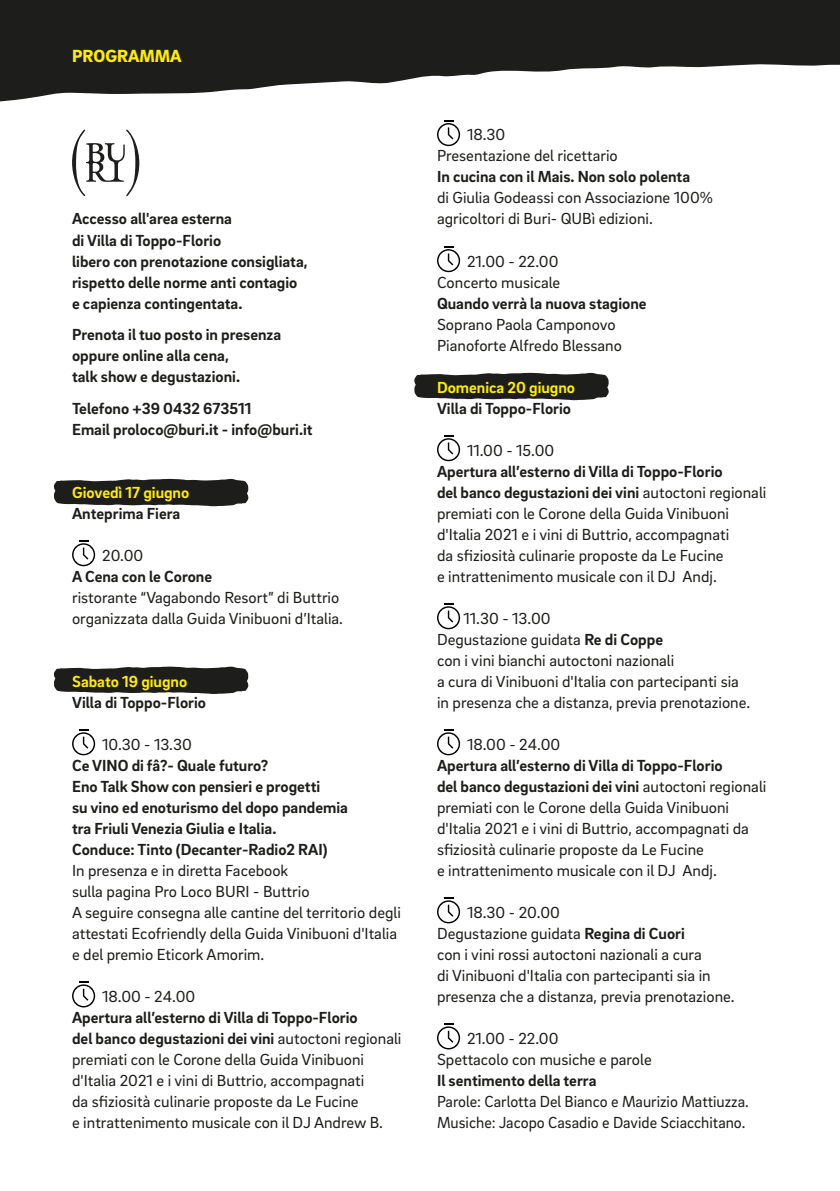
<style>
.page{position:relative;width:840px;height:1191px;background:#fff}
.page>*{position:absolute;margin:0;border:0;box-sizing:border-box;transform-origin:0 0}
.t1{font:900 18px "Brix Sans";color:#ffed00}
.t2{font:16.4px/21px "Brix Sans";color:#1d1d1b}
.t3{font:700 16.4px/21px "Brix Sans";color:#1d1d1b}
.t4{font:700 16.4px "Brix Sans";color:#ffed00}
.s1{font-weight:700}
</style>
<div class="page">
<svg style="left:54px;top:479px;width:194px;height:27px;background:#31312f"></svg>
<svg style="left:414px;top:373px;width:194px;height:27px;background:#31312f"></svg>
<svg style="left:54px;top:666px;width:194px;height:28px;background:#383836"></svg>
<svg style="left:72px;top:540px;width:23px;height:26px"></svg>
<svg style="left:72px;top:729px;width:23px;height:26px"></svg>
<svg style="left:72px;top:981px;width:23px;height:26px"></svg>
<svg style="left:437px;top:120px;width:23px;height:26px"></svg>
<svg style="left:437px;top:246px;width:23px;height:26px"></svg>
<svg style="left:437px;top:435px;width:23px;height:26px"></svg>
<svg style="left:437px;top:603px;width:23px;height:26px"></svg>
<svg style="left:437px;top:729px;width:23px;height:26px"></svg>
<svg style="left:437px;top:897px;width:23px;height:26px"></svg>
<svg style="left:437px;top:1023px;width:23px;height:26px"></svg>
<svg style="left:0;top:0;width:839px;height:102px;fill:#1d1d1b"></svg>
<svg style="left:72px;top:129px;width:67px;height:67px"></svg>
<p class="t1" style="left:72px;top:44px;width:111px">PROGRAMMA</p>
<p class="t3" style="left:72px;top:208px;width:237px">Accesso all'area esterna<br>di Villa di Toppo-Florio<br>libero con prenotazione consigliata, rispetto delle norme anti contagio e capienza contingentata.</p>
<p class="t3" style="left:72px;top:323px;width:210px">Prenota il tuo posto in presenza oppure online alla cena,<br>talk show e degustazioni.</p>
<p class="t3" style="left:72px;top:397px;width:242px">Telefono +39 0432 673511<br>Email proloco@buri.it - info@buri.it</p>
<p class="t4" style="left:72px;top:481px;width:119px">Giovedì 17 giugno</p>
<p class="t3" style="left:72px;top:502px;width:110px">Anteprima Fiera</p>
<p class="t2" style="left:102px;top:544px;width:43px">20.00</p>
<p class="t3" style="left:72px;top:565px;width:141px">A Cena con le Corone</p>
<p class="t2" style="left:72px;top:586px;width:272px">ristorante “Vagabondo Resort” di Buttrio organizzata dalla Guida Vinibuoni d’Italia.</p>
<p class="t4" style="left:72px;top:670px;width:117px">Sabato 19 giugno</p>
<p class="t3" style="left:72px;top:691px;width:135px">Villa di Toppo-Florio</p>
<p class="t2" style="left:102px;top:733px;width:91px">10.30 - 13.30</p>
<p class="t3" style="left:72px;top:754px;width:277px">Ce VINO di fâ?- Quale futuro?<br>Eno Talk Show con pensieri e progetti<br>su vino ed enoturismo del dopo pandemia tra Friuli Venezia Giulia e Italia.<br>Conduce: Tinto (Decanter-Radio2 RAI)</p>
<p class="t2" style="left:72px;top:859px;width:330px">In presenza e in diretta Facebook<br>sulla pagina Pro Loco BURI - Buttrio<br>A seguire consegna alle cantine del territorio degli attestati Ecofriendly della Guida Vinibuoni d'Italia e del premio Eticork Amorim.</p>
<p class="t2" style="left:102px;top:985px;width:95px">18.00 - 24.00</p>
<p class="t2" style="left:72px;top:1006px;width:331px"><span class="s1">Apertura all’esterno di Villa di Toppo-Florio<br>del banco degustazioni dei vini</span> autoctoni regionali premiati con le Corone della Guida Vinibuoni d'Italia 2021 e i vini di Buttrio, accompagnati<br>da sfiziosità culinarie proposte da Le Fucine<br>e intrattenimento musicale con il DJ Andrew B.</p>
<p class="t2" style="left:437px;top:124px;width:182px;text-indent:30px">18.30<br>Presentazione del ricettario</p>
<p class="t3" style="left:437px;top:166px;width:254px">In cucina con il Mais. Non solo polenta</p>
<p class="t2" style="left:437px;top:187px;width:277px">di Giulia Godeassi con Associazione 100% agricoltori di Buri- QUBì edizioni.</p>
<p class="t2" style="left:437px;top:250px;width:125px;text-align:right">21.00 - 22.00<br>Concerto musicale</p>
<p class="t3" style="left:437px;top:292px;width:211px">Quando verrà la nuova stagione</p>
<p class="t2" style="left:437px;top:313px;width:186px">Soprano Paola Camponovo<br>Pianoforte Alfredo Blessano</p>
<p class="t4" style="left:437px;top:376px;width:139px">Domenica 20 giugno</p>
<p class="t3" style="left:437px;top:397px;width:135px">Villa di Toppo-Florio</p>
<p class="t2" style="left:467px;top:439px;width:89px">11.00 - 15.00</p>
<p class="t2" style="left:437px;top:460px;width:331px"><span class="s1">Apertura all’esterno di Villa di Toppo-Florio<br>del banco degustazioni dei vini</span> autoctoni regionali premiati con le Corone della Guida Vinibuoni d'Italia 2021 e i vini di Buttrio, accompagnati<br>da sfiziosità culinarie proposte da Le Fucine<br>e intrattenimento musicale con il DJ Andj.</p>
<p class="t2" style="left:437px;top:607px;width:314px;text-indent:27px">11.30 - 13.00<br>Degustazione guidata <span class="s1">Re di Coppe<br></span>con i vini bianchi autoctoni nazionali<br>a cura di Vinibuoni d'Italia con partecipanti sia in presenza che a distanza, previa prenotazione.</p>
<p class="t2" style="left:467px;top:733px;width:95px">18.00 - 24.00</p>
<p class="t2" style="left:437px;top:754px;width:331px"><span class="s1">Apertura all’esterno di Villa di Toppo-Florio<br>del banco degustazioni dei vini</span> autoctoni regionali premiati con le Corone della Guida Vinibuoni d'Italia 2021 e i vini di Buttrio, accompagnati da sfiziosità culinarie proposte da Le Fucine<br>e intrattenimento musicale con il DJ Andj.</p>
<p class="t2" style="left:437px;top:901px;width:299px;text-indent:30px">18.30 - 20.00<br>Degustazione guidata <span class="s1">Regina di Cuori<br></span>con i vini rossi autoctoni nazionali a cura<br>di Vinibuoni d'Italia con partecipanti sia in presenza che a distanza, previa prenotazione.</p>
<p class="t2" style="left:437px;top:1027px;width:216px;text-indent:30px">21.00 - 22.00<br>Spettacolo con musiche e parole</p>
<p class="t3" style="left:437px;top:1069px;width:161px">Il sentimento della terra</p>
<p class="t2" style="left:437px;top:1090px;width:313px">Parole: Carlotta Del Bianco e Maurizio Mattiuzza.<br>Musiche: Jacopo Casadio e Davide Sciacchitano.</p>
</div>
